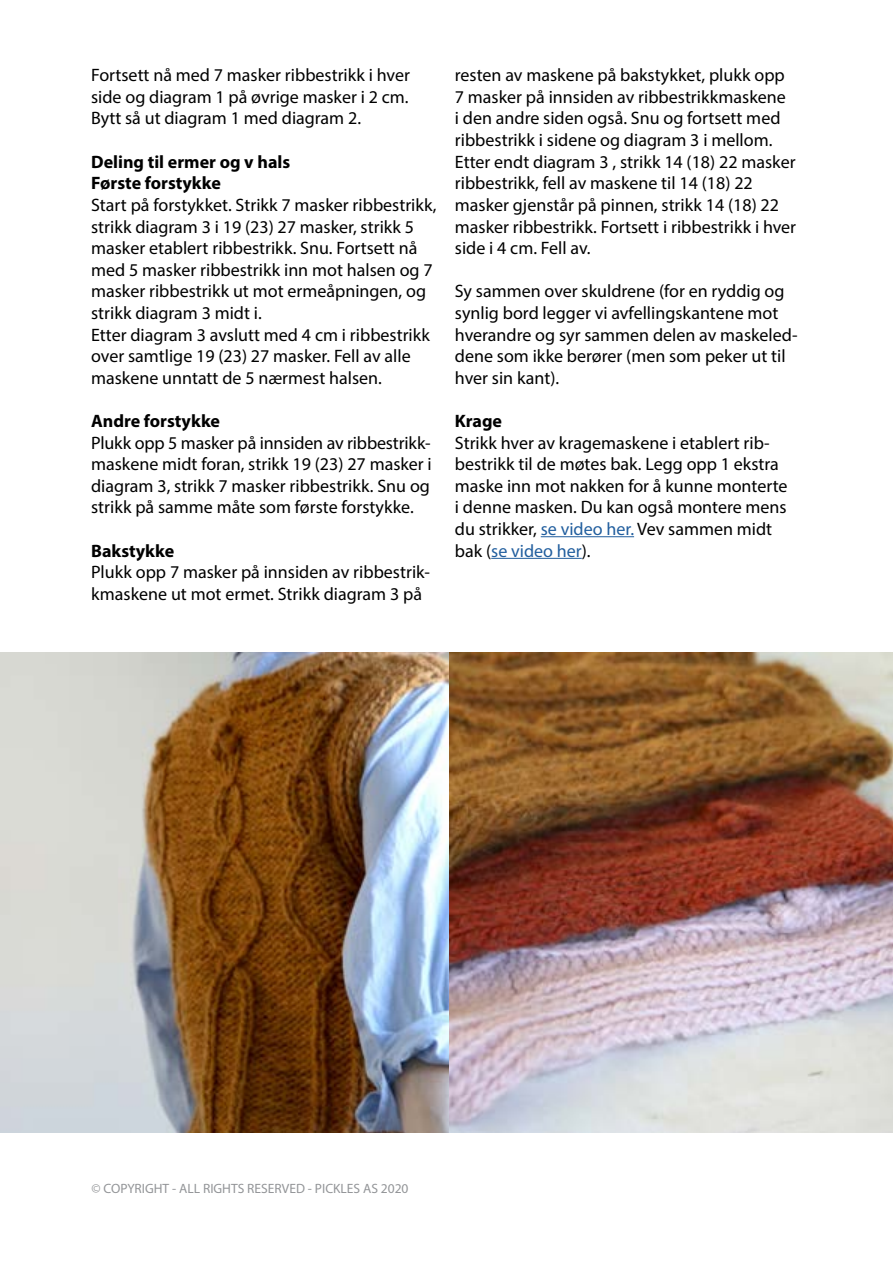
<style>
.page{position:relative;width:893px;height:1263px;background:#fff}
.page>*{position:absolute;margin:0;border:0;box-sizing:border-box;transform-origin:0 0}
.t1{font:18px/21.6px "Myriad Pro";color:#000}
.t2{font:700 18px/21.6px "Myriad Pro";color:#000}
.t3{font:13.5px "Myriad Pro";color:#939598}
.s1{color:#215e9e}
</style>
<div class="page">
<hr style="left:541px;top:536px;width:93px;height:1px;background:#215e9e">
<hr style="left:491px;top:558px;width:91px;height:1px;background:#215e9e">
<img style="left:0;top:653px;width:449px;height:480px">
<img style="left:449px;top:653px;width:444px;height:480px">
<p class="t1" style="left:91px;top:64px;width:320px;text-align:justify">Fortsett nå med 7 masker ribbestrikk i hver side og diagram 1 på øvrige masker i 2 cm.<br>Bytt så ut diagram 1 med diagram 2.</p>
<p class="t2" style="left:91px;top:150px;width:201px">Deling til ermer og v hals<br>Første forstykke</p>
<p class="t1" style="left:91px;top:194px;width:347px">Start på forstykket. Strikk 7 masker ribbestrikk, strikk diagram 3 i 19 (23) 27 masker, strikk 5 masker etablert ribbestrikk. Snu. Fortsett nå med 5 masker ribbestrikk inn mot halsen og 7 masker ribbestrikk ut mot ermeåpningen, og strikk diagram 3 midt i.<br>Etter diagram 3 avslutt med 4 cm i ribbestrikk over samtlige 19 (23) 27 masker. Fell av alle maskene unntatt de 5 nærmest halsen.</p>
<p class="t2" style="left:91px;top:409px;width:130px">Andre forstykke</p>
<p class="t1" style="left:91px;top:431px;width:342px;text-align:justify">Plukk opp 5 masker på innsiden av ribbestrikk&shy;maskene midt foran, strikk 19 (23) 27 masker i diagram 3, strikk 7 masker ribbestrikk. Snu og strikk på samme måte som første forstykke.</p>
<p class="t2" style="left:91px;top:539px;width:85px">Bakstykke</p>
<p class="t1" style="left:91px;top:561px;width:340px">Plukk opp 7 masker på innsiden av ribbestrik&shy;kmaskene ut mot ermet. Strikk diagram 3 på</p>
<p class="t1" style="left:455px;top:64px;width:343px">resten av maskene på bakstykket, plukk opp 7 masker på innsiden av ribbestrikkmaskene<br>i den andre siden også. Snu og fortsett med ribbestrikk i sidene og diagram 3 i mellom.<br>Etter endt diagram 3 , strikk 14 (18) 22 masker ribbestrikk, fell av maskene til 14 (18) 22 masker gjenstår på pinnen, strikk 14 (18) 22 masker ribbestrikk. Fortsett i ribbestrikk i hver side i 4 cm. Fell av.</p>
<p class="t1" style="left:455px;top:280px;width:344px">Sy sammen over skuldrene (for en ryddig og synlig bord legger vi avfellingskantene mot hverandre og syr sammen delen av maskeled&shy;dene som ikke berører (men som peker ut til hver sin kant).</p>
<p class="t2" style="left:455px;top:409px;width:49px">Krage</p>
<p class="t1" style="left:455px;top:431px;width:334px">Strikk hver av kragemaskene i etablert rib&shy;bestrikk til de møtes bak. Legg opp 1 ekstra maske inn mot nakken for å kunne monterte i denne masken. Du kan også montere mens du strikker, <span class="s1">se video her.</span> Vev sammen midt bak (<span class="s1">se video her</span>).</p>
<p class="t3" style="left:92px;top:1180px;width:319px">© COPYRIGHT - ALL RIGHTS RESERVED - PICKLES AS 2020</p>
</div>
